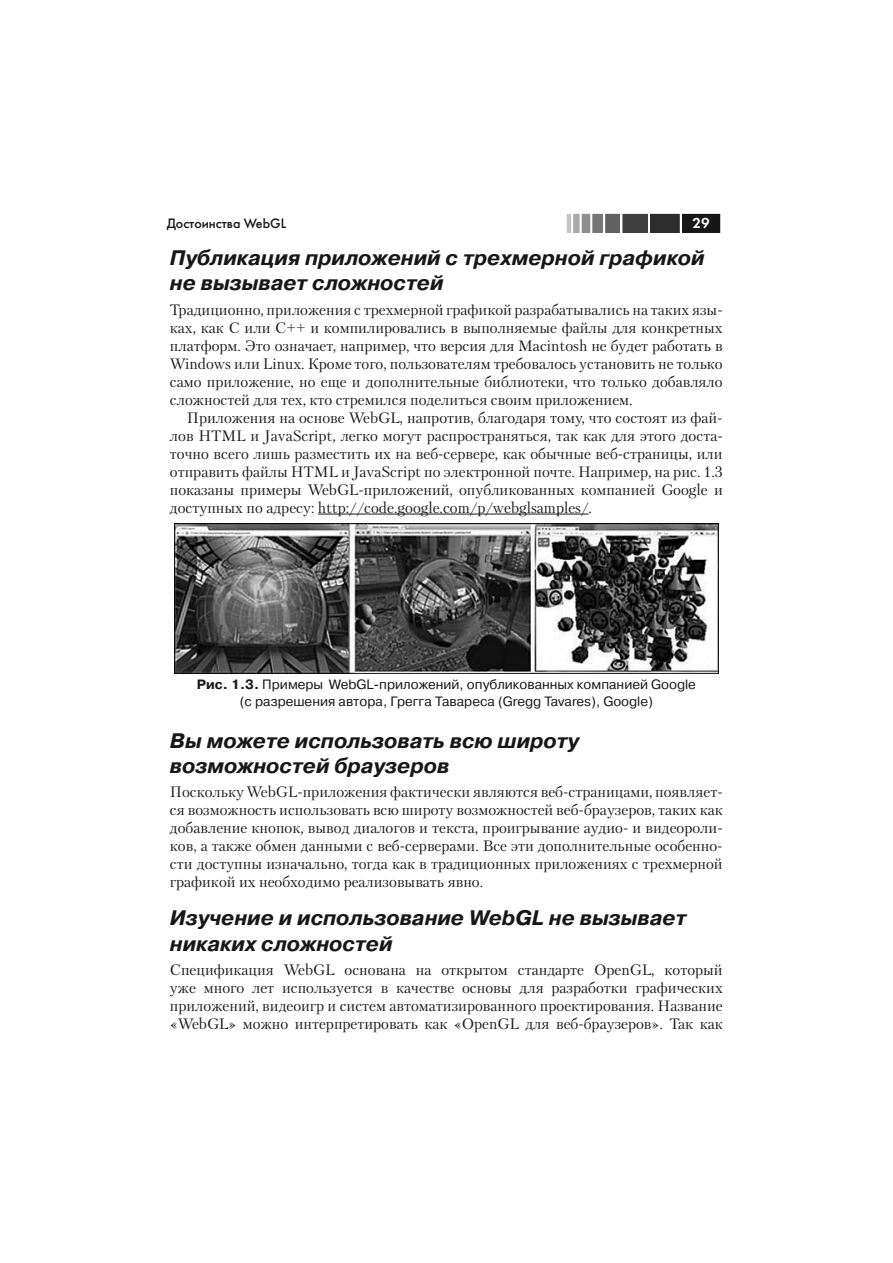
<style>
.page{position:relative;width:893px;height:1263px;background:#fff}
.page>*{position:absolute;margin:0;border:0;box-sizing:border-box;transform-origin:0 0}
.t1{font:italic 700 21px/25.2px "Pragmatica C";color:#171717}
.t2{font:15px/18px "Petersburg C";color:#171717;text-align:justify}
.t3{font:15px "Futura Demi C";color:#fff}
.t4{font:13.5px/16.2px "Pragmatica C";color:#171717;text-align:center}
.t5{font:13.5px "Futuris C";color:#171717}
.s1{font-weight:700}
</style>
<div class="page">
<div style="left:683px;top:215px;width:36px;height:17px;background:#171717"></div>
<div style="left:682px;top:214px;width:38px;height:19px;border:2px solid #171717"></div>
<div style="left:651px;top:215px;width:28px;height:17px;background:#2d2d2d"></div>
<div style="left:650px;top:214px;width:30px;height:19px;border:2px solid #2d2d2d"></div>
<div style="left:623px;top:215px;width:24px;height:17px;background:#3f3f3f"></div>
<div style="left:622px;top:214px;width:26px;height:19px;border:2px solid #3f3f3f"></div>
<div style="left:606px;top:215px;width:13px;height:17px;background:#616161"></div>
<div style="left:605px;top:214px;width:15px;height:19px;border:2px solid #616161"></div>
<div style="left:593px;top:215px;width:9px;height:17px;background:#767676"></div>
<div style="left:592px;top:214px;width:11px;height:19px;border:2px solid #767676"></div>
<div style="left:582px;top:215px;width:7px;height:17px;background:#8f8f8f"></div>
<div style="left:582px;top:214px;width:8px;height:19px;border:2px solid #8f8f8f"></div>
<div style="left:573px;top:214px;width:6px;height:19px;border:2px solid #a9a9a9"></div>
<div style="left:567px;top:214px;width:4px;height:19px;border:2px solid #c4c4c4"></div>
<hr style="left:318px;top:514px;width:271px;height:1px;background:#171717">
<img style="left:174px;top:524px;width:544px;height:149px">
<p class="t3" style="left:692px;top:215px;width:19px">29</p>
<h1 class="t1" style="left:170px;top:245px;width:536px">Публикация приложений с трехмерной графикой не вызывает сложностей</h1>
<p class="t2" style="left:170px;top:301px;width:554px">Традиционно, приложения с трехмерной графикой разрабатывались на таких язы&shy;ках, как C или C++ и компилировались в выполняемые файлы для конкретных платформ. Это означает, например, что версия для Macintosh не будет работать в Windows или Linux. Кроме того, пользователям требовалось установить не только само приложение, но еще и дополнительные библиотеки, что только добавляло сложностей для тех, кто стремился поделиться своим приложением.</p>
<p class="t2" style="left:170px;top:409px;width:554px;text-indent:17px">Приложения на основе WebGL, напротив, благодаря тому, что состоят из фай&shy;лов HTML и JavaScript, легко могут распространяться, так как для этого доста&shy;точно всего лишь разместить их на веб-сервере, как обычные веб-страницы, или отправить файлы HTML и JavaScript по электронной почте. Например, на рис. 1.3 показаны примеры WebGL-приложений, опубликованных компанией Google и доступных по адресу: http://code.google.com/p/webglsamples/.</p>
<p class="t5" style="left:167px;top:215px;width:121px">Достоинства WebGL</p>
<p class="t4" style="left:197px;top:678px;width:501px"><span class="s1">Рис. 1.3.</span> Примеры WebGL-приложений, опубликованных компанией Google (с разрешения автора, Грегга Тавареса (Gregg Tavares), Google)</p>
<h1 class="t1" style="left:170px;top:728px;width:411px">Вы можете использовать всю широту возможностей браузеров</h1>
<p class="t2" style="left:170px;top:784px;width:554px">Поскольку WebGL-приложения фактически являются веб-страницами, появляет&shy;ся возможность использовать всю широту возможностей веб-браузеров, таких как добавление кнопок, вывод диалогов и текста, проигрывание аудио- и видеороли&shy;ков, а также обмен данными с веб-серверами. Все эти дополнительные особенно&shy;сти доступны изначально, тогда как в традиционных приложениях с трехмерной графикой их необходимо реализовывать явно.</p>
<h1 class="t1" style="left:170px;top:906px;width:518px">Изучение и использование WebGL не вызывает никаких сложностей</h1>
<p class="t2" style="left:170px;top:962px;width:554px">Спецификация WebGL основана на открытом стандарте OpenGL, который уже много лет используется в качестве основы для разработки графических приложений, видеоигр и систем автоматизированного проектирования. Название «WebGL» можно интерпретировать как «OpenGL для веб-браузеров». Так как</p>
</div>
